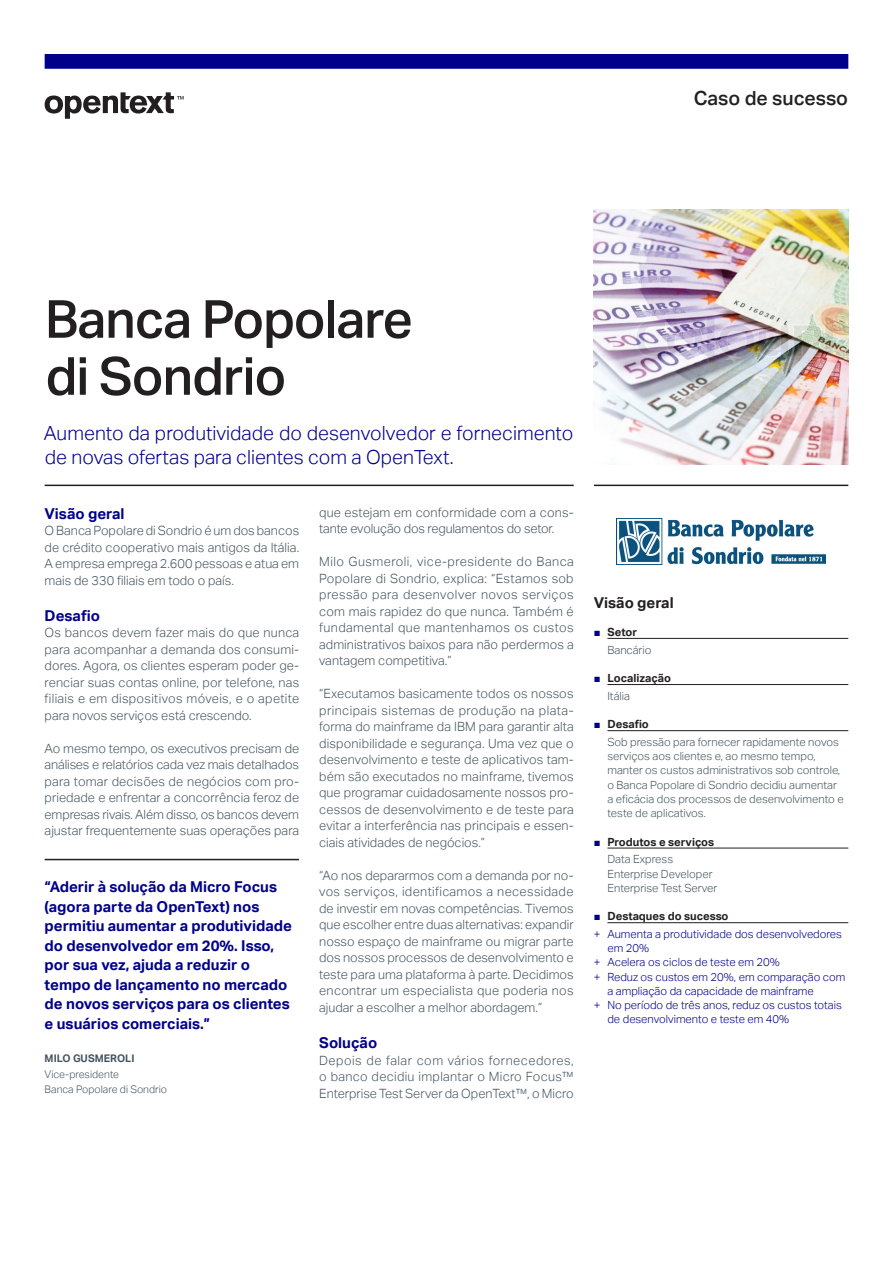
<style>
.page{position:relative;width:893px;height:1263px;background:#fff}
.page>*{position:absolute;margin:0;border:0;box-sizing:border-box;transform-origin:0 0}
.t1{font:500 52.5px/57px "Aktiv Grotesk";letter-spacing:-.02em;color:#231f20}
.t2{font:300 19.5px/24px "Aktiv Grotesk";color:#00008b}
.t3{font:500 19.5px "Aktiv Grotesk";color:#231f20}
.t4{font:700 15px/19.5px "Aktiv Grotesk";color:#00008b}
.t5{font:700 15px "Aktiv Grotesk";color:#231f20}
.t6{font:300 12.75px/16.5px "Aktiv Grotesk";color:#45555f;text-align:justify}
.t7{font:300 11.25px/14.2px "Aktiv Grotesk";color:#45555f}
.t8{font:300 11.25px/14.2px "Aktiv Grotesk";color:#00008b}
.t9{font:700 11.25px "Aktiv Grotesk";color:#231f20}
.t10{font:300 10.5px/14.2px "Aktiv Grotesk";color:#45555f}
.t11{font:700 10.5px "Aktiv Grotesk";color:#45555f}
.s1{font-family:"Arial";font-weight:400;color:#00008b}
</style>
<div class="page">
<div style="left:45px;top:54px;width:803px;height:15px;background:#00008b;border:2px solid #00008b"></div>
<svg style="left:45px;top:92px;width:139px;height:27px"></svg>
<img style="left:617px;top:518px;width:208px;height:47px">
<hr style="left:45px;top:485px;width:529px;height:1px;background:#231f20">
<hr style="left:594px;top:485px;width:254px;height:1px;background:#231f20">
<hr style="left:607px;top:638px;width:241px;height:1px;background:#231f20">
<hr style="left:607px;top:684px;width:241px;height:1px;background:#231f20">
<hr style="left:607px;top:730px;width:241px;height:1px;background:#231f20">
<hr style="left:607px;top:848px;width:241px;height:1px;background:#231f20">
<hr style="left:607px;top:922px;width:241px;height:1px;background:#231f20">
<hr style="left:45px;top:859px;width:254px;height:1px;background:#231f20">
<img style="left:594px;top:210px;width:254px;height:254px">
<p class="t3" style="left:694px;top:87px;width:156px">Caso de sucesso</p>
<h1 class="t1" style="left:45px;top:291px;width:370px">Banca Popolare di Sondrio</h1>
<p class="t2" style="left:44px;top:422px;width:531px">Aumento da produtividade do desenvolvedor e fornecimento de novas ofertas para clientes com a OpenText.</p>
<h2 class="t4" style="left:45px;top:504px;width:81px">Visão geral</h2>
<p class="t6" style="left:45px;top:522px;width:256px">O Banca Popolare di Sondrio é um dos bancos de crédito cooperativo mais antigos da Itália.<br>A empresa emprega 2.600 pessoas e atua em mais de 330 filiais em todo o país.</p>
<h2 class="t4" style="left:45px;top:606px;width:57px">Desafio</h2>
<p class="t6" style="left:45px;top:624px;width:256px">Os bancos devem fazer mais do que nunca para acompanhar a demanda dos consumi&shy;dores. Agora, os clientes esperam poder ge&shy;renciar suas contas online, por telefone, nas filiais e em dispositivos móveis, e o apetite para novos serviços está crescendo.</p>
<p class="t6" style="left:45px;top:740px;width:256px">Ao mesmo tempo, os executivos precisam de análises e relatórios cada vez mais detalhados para tomar decisões de negócios com pro&shy;priedade e enfrentar a concorrência feroz de empresas rivais. Além disso, os bancos devem ajustar frequentemente suas operações para</p>
<p class="t6" style="left:319px;top:504px;width:256px">que estejam em conformidade com a cons&shy;tante evolução dos regulamentos do setor.</p>
<p class="t6" style="left:319px;top:554px;width:256px">Milo Gusmeroli, vice-presidente do Banca Popolare di Sondrio, explica: “Estamos sob pressão para desenvolver novos serviços com mais rapidez do que nunca. Também é fundamental que mantenhamos os custos administrativos baixos para não perdermos a vantagem competitiva.”</p>
<p class="t6" style="left:319px;top:686px;width:256px">“Executamos basicamente todos os nossos principais sistemas de produção na plata&shy;forma do mainframe da IBM para garantir alta disponibilidade e segurança. Uma vez que o desenvolvimento e teste de aplicativos tam&shy;bém são executados no mainframe, tivemos que programar cuidadosamente nossos pro&shy;cessos de desenvolvimento e de teste para evitar a interferência nas principais e essen&shy;ciais atividades de negócios.”</p>
<p class="t6" style="left:319px;top:867px;width:256px">“Ao nos depararmos com a demanda por no&shy;vos serviços, identificamos a necessidade de investir em novas competências. Tivemos que escolher entre duas alternativas: expandir nosso espaço de mainframe ou migrar parte dos nossos processos de desenvolvimento e teste para uma plataforma à parte. Decidimos encontrar um especialista que poderia nos ajudar a escolher a melhor abordagem.”</p>
<h2 class="t4" style="left:319px;top:1033px;width:60px">Solução</h2>
<p class="t6" style="left:319px;top:1052px;width:256px">Depois de falar com vários fornecedores, o banco decidiu implantar o Micro Focus™ Enterprise Test Server da OpenText™, o Micro</p>
<p class="t4" style="left:45px;top:877px;width:249px">“Aderir à solução da Micro Focus (agora parte da OpenText) nos permitiu aumentar a produtividade do desenvolvedor em 20%. Isso, por sua vez, ajuda a reduzir o tempo de lançamento no mercado de novos serviços para os clientes e usuários comerciais.”</p>
<p class="t11" style="left:45px;top:1052px;width:91px">MILO GUSMEROLI</p>
<p class="t10" style="left:45px;top:1068px;width:124px">Vice-presidente<br>Banca Popolare di Sondrio</p>
<p class="t5" style="left:594px;top:594px;width:81px">Visão geral</p>
<p class="t9" style="left:594px;top:626px;width:45px"><span class="s1">■</span> Setor</p>
<p class="t7" style="left:607px;top:643px;width:45px">Bancário</p>
<p class="t9" style="left:594px;top:672px;width:79px"><span class="s1">■</span> Localização</p>
<p class="t7" style="left:607px;top:689px;width:24px">Itália</p>
<p class="t9" style="left:594px;top:718px;width:56px"><span class="s1">■</span> Desafio</p>
<p class="t7" style="left:607px;top:735px;width:238px">Sob pressão para fornecer rapidamente novos serviços aos clientes e, ao mesmo tempo, manter os custos administrativos sob controle, o Banca Popolare di Sondrio decidiu aumentar a eficácia dos processos de desenvolvimento e teste de aplicativos.</p>
<p class="t9" style="left:594px;top:835px;width:122px"><span class="s1">■</span> Produtos e serviços</p>
<p class="t7" style="left:607px;top:852px;width:67px">Data Express</p>
<p class="t7" style="left:607px;top:866px;width:107px">Enterprise Developer</p>
<p class="t7" style="left:607px;top:881px;width:111px">Enterprise Test Server</p>
<p class="t9" style="left:594px;top:910px;width:136px"><span class="s1">■</span> Destaques do sucesso</p>
<p class="t8" style="left:607px;top:927px;width:236px;text-indent:-14px">+ Aumenta a produtividade dos desenvolvedores em 20%</p>
<p class="t8" style="left:594px;top:955px;width:187px">+ Acelera os ciclos de teste em 20%</p>
<p class="t8" style="left:607px;top:970px;width:240px;text-indent:-14px">+ Reduz os custos em 20%, em comparação com a ampliação da capacidade de mainframe</p>
<p class="t8" style="left:607px;top:998px;width:236px;text-indent:-14px">+ No período de três anos, reduz os custos totais de desenvolvimento e teste em 40%</p>
</div>
